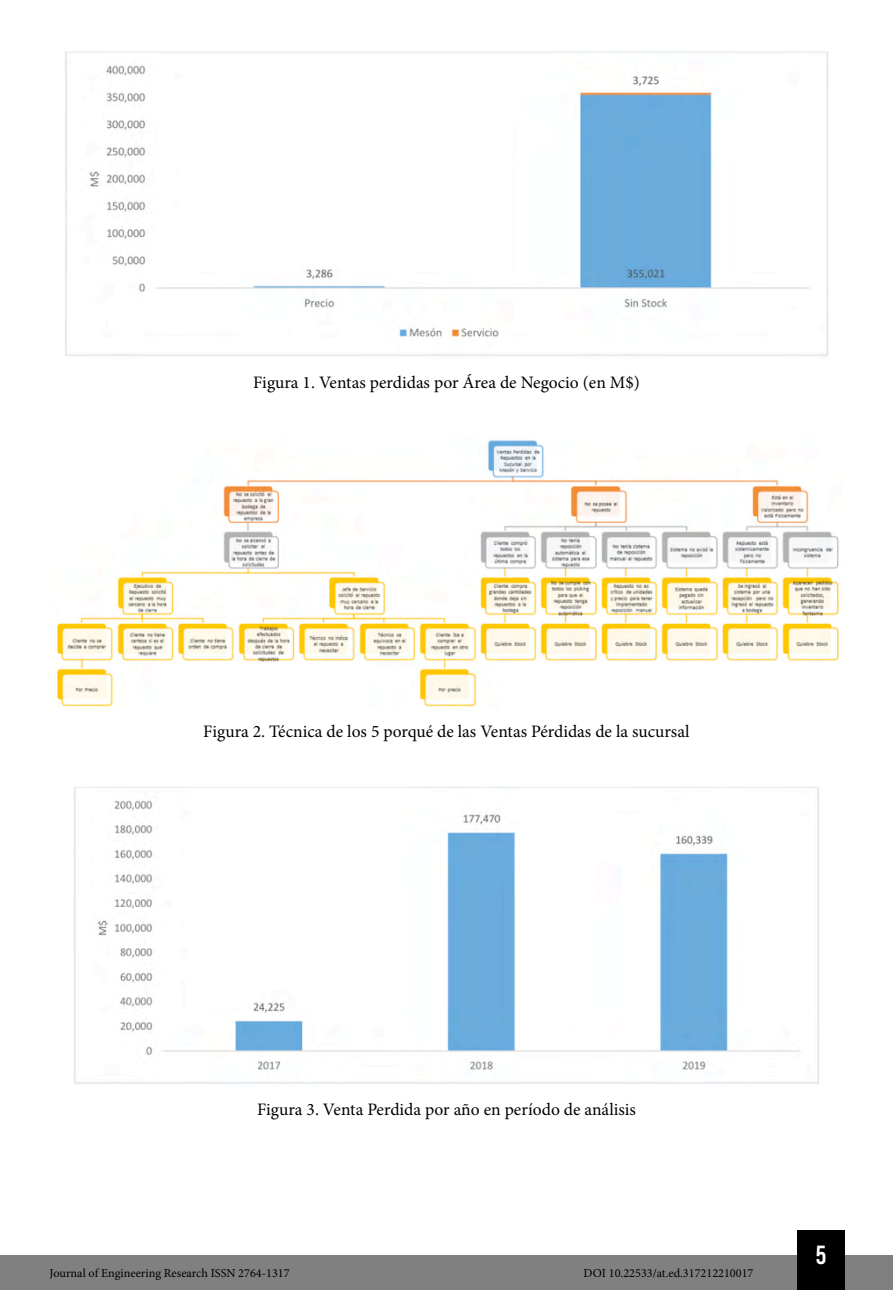
<style>
.page{position:relative;width:893px;height:1290px;background:#fff}
.page>*{position:absolute;margin:0;border:0;box-sizing:border-box;transform-origin:0 0}
.t1{font:26.25px "Bebas Kai";color:#fff}
.Info_Imagem{font:17.5px "Minion Pro";color:#000}
.t2{font:12.25px "Minion Pro";color:#000}
</style>
<div class="page">
<div style="left:0;top:1255px;width:893px;height:35px;background:#808080"></div>
<div style="left:797px;top:1230px;width:48px;height:60px;background:#000"></div>
<img style="left:65px;top:51px;width:764px;height:305px">
<img style="left:57px;top:440px;width:782px;height:267px">
<img style="left:74px;top:786px;width:745px;height:298px">
<p class="Info_Imagem" style="left:253px;top:370px;width:388px">Figura 1. Ventas perdidas por Área de Negocio (en M$)</p>
<p class="Info_Imagem" style="left:203px;top:719px;width:488px">Figura 2. Técnica de los 5 porqué de las Ventas Pérdidas de la sucursal</p>
<p class="Info_Imagem" style="left:257px;top:1098px;width:380px">Figura 3. Venta Perdida por año en período de análisis</p>
<p class="t2" style="left:50px;top:1265px;width:242px">Journal of Engineering Research ISSN 2764-1317</p>
<p class="t2" style="left:584px;top:1265px;width:171px">DOI 10.22533/at.ed.317212210017</p>
<h1 class="t1" style="left:816px;top:1241px;width:12px">5</h1>
</div>
